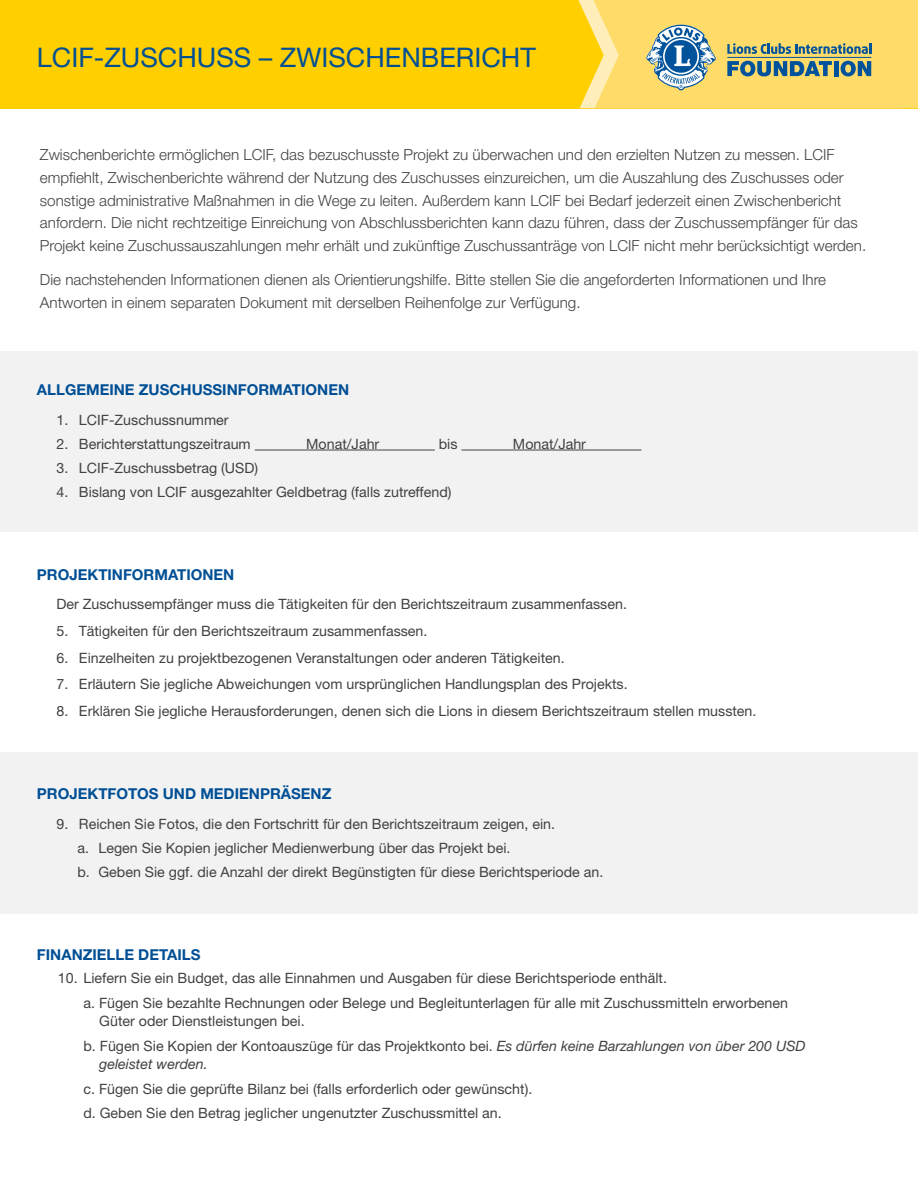
<style>
.page{position:relative;width:918px;height:1188px;background:#fff}
.page>*{position:absolute;margin:0;border:0;box-sizing:border-box;transform-origin:0 0}
.t1{font:27px "Helvetica Neue LT Std";color:#004f95}
.t2{font:300 15.3px/22.8px "Helvetica Neue LT Std";color:#414142}
.t3{font:700 15px "Helvetica Neue LT Std";color:#004f95}
.t4{font:14.25px/24.8px "Helvetica Neue LT Std";color:#414142}
.t5{font:italic 14.25px "Helvetica Neue LT Std";color:#414142}
.s1{font-style:italic}
</style>
<div class="page">
<div style="left:0;top:351px;width:918px;height:181px;background:#f2f2f3"></div>
<div style="left:0;top:752px;width:918px;height:162px;background:#f2f2f3"></div>
<div style="left:0;top:0;width:918px;height:108px;background:#ffcf00"></div>
<svg style="left:578px;top:0;width:340px;height:108px;background:#e4cf74"></svg>
<hr style="left:255px;top:450px;width:180px;height:1px;background:#414142">
<hr style="left:461px;top:450px;width:181px;height:1px;background:#414142">
<h1 class="t1" style="left:37px;top:42px;width:500px">LCIF-ZUSCHUSS – ZWISCHENBERICHT</h1>
<p class="t2" style="left:40px;top:143px;width:828px">Zwischenberichte ermöglichen LCIF, das bezuschusste Projekt zu überwachen und den erzielten Nutzen zu messen. LCIF empfiehlt, Zwischenberichte während der Nutzung des Zuschusses einzureichen, um die Auszahlung des Zuschusses oder sonstige administrative Maßnahmen in die Wege zu leiten. Außerdem kann LCIF bei Bedarf jederzeit einen Zwischenbericht anfordern. Die nicht rechtzeitige Einreichung von Abschlussberichten kann dazu führen, dass der Zuschussempfänger für das Projekt keine Zuschussauszahlungen mehr erhält und zukünftige Zuschussanträge von LCIF nicht mehr berücksichtigt werden.</p>
<p class="t2" style="left:40px;top:268px;width:788px">Die nachstehenden Informationen dienen als Orientierungshilfe. Bitte stellen Sie die angeforderten Informationen und Ihre<br>Antworten in einem separaten Dokument mit derselben Reihenfolge zur Verfügung.</p>
<p class="t3" style="left:37px;top:381px;width:314px">ALLGEMEINE ZUSCHUSSINFORMATIONEN</p>
<p class="t4" style="left:56px;top:407px;width:174px">1. LCIF-Zuschussnummer</p>
<p class="t4" style="left:56px;top:431px;width:196px">2. Berichterstattungszeitraum</p>
<p class="t4" style="left:306px;top:431px;width:75px">Monat/Jahr</p>
<p class="t4" style="left:439px;top:431px;width:20px">bis</p>
<p class="t4" style="left:513px;top:431px;width:75px">Monat/Jahr</p>
<p class="t4" style="left:56px;top:455px;width:203px">3. LCIF-Zuschussbetrag (USD)</p>
<p class="t4" style="left:56px;top:479px;width:397px">4. Bislang von LCIF ausgezahlter Geldbetrag (falls zutreffend)</p>
<p class="t3" style="left:37px;top:565px;width:199px">PROJEKTINFORMATIONEN</p>
<p class="t4" style="left:56px;top:592px;width:572px">Der Zuschussempfänger muss die Tätigkeiten für den Berichtszeitraum zusammenfassen.</p>
<p class="t4" style="left:56px;top:618px;width:373px">5. Tätigkeiten für den Berichtszeitraum zusammenfassen.</p>
<p class="t4" style="left:56px;top:645px;width:510px">6. Einzelheiten zu projektbezogenen Veranstaltungen oder anderen Tätigkeiten.</p>
<p class="t4" style="left:56px;top:672px;width:573px">7. Erläutern Sie jegliche Abweichungen vom ursprünglichen Handlungsplan des Projekts.</p>
<p class="t4" style="left:56px;top:698px;width:702px">8. Erklären Sie jegliche Herausforderungen, denen sich die Lions in diesem Berichtszeitraum stellen mussten.</p>
<p class="t3" style="left:37px;top:785px;width:22px">PROJEKTFOTOS</p>
<p class="t3" style="left:163px;top:785px;width:140px">UN D MEDIEN PRÄSEN</p>
<p class="t3" style="left:322px;top:785px;width:11px">Z</p>
<p class="t4" style="left:77px;top:811px;width:527px;line-height:24px;text-indent:-21px">9. Reichen Sie Fotos, die den Fortschritt für den Berichtszeitraum zeigen, ein.<br>a. Legen Sie Kopien jeglicher Medienwerbung über das Projekt bei.<br>b. Geben Sie ggf. die Anzahl der direkt Begünstigten für diese Berichtsperiode an.</p>
<p class="t3" style="left:37px;top:945px;width:65px">FINANZIELLE</p>
<p class="t3" style="left:138px;top:945px;width:48px">DETAILS</p>
<p class="t4" style="left:83px;top:966px;width:706px;text-indent:-25px">10. Liefern Sie ein Budget, das alle Einnahmen und Ausgaben für diese Berichtsperiode enthält.<br>a. Fügen Sie bezahlte Rechnungen oder Belege und Begleitunterlagen für alle mit Zuschussmitteln erworbenen</p>
<p class="t4" style="left:83px;top:1008px;width:724px;text-indent:16px">Güter oder Dienstleistungen bei.<br>b. Fügen Sie Kopien der Kontoauszüge für das Projektkonto bei. <span class="s1">Es dürfen keine Barzahlungen von über 200 USD</span></p>
<p class="t5" style="left:99px;top:1055px;width:110px">geleistet werden.</p>
<p class="t4" style="left:83px;top:1076px;width:450px">c. Fügen Sie die geprüfte Bilanz bei (falls erforderlich oder gewünscht). d. Geben Sie den Betrag jeglicher ungenutzter Zuschussmittel an.</p>
</div>
